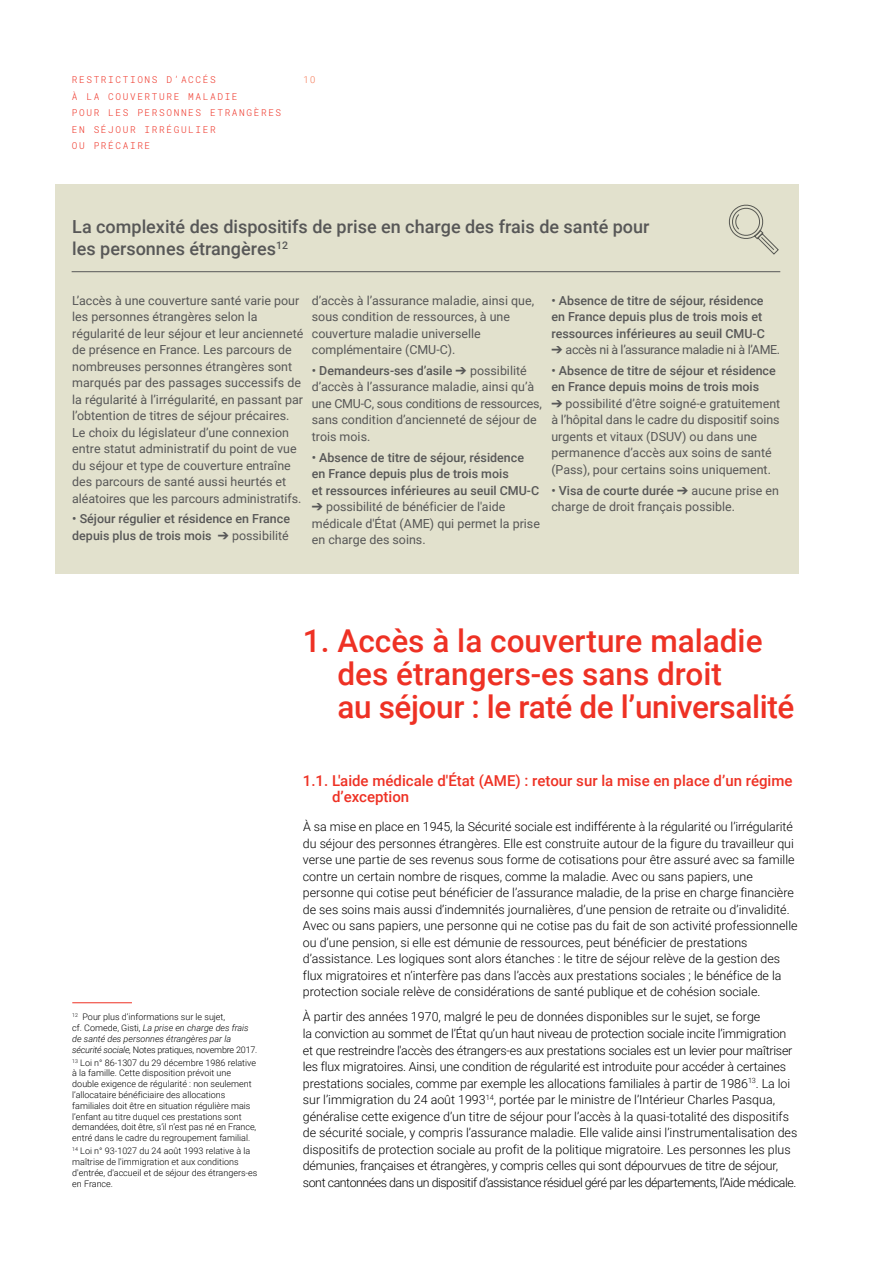
<style>
.page{position:relative;width:893px;height:1263px;background:#fff}
.page>*{position:absolute;margin:0;border:0;box-sizing:border-box;transform-origin:0 0}
.t1{font:500 31.5px/33px "Roboto";color:#ee3124}
.t2{font:500 18px/21.6px "Roboto";color:#575757}
.t3{font:500 15px/16.5px "Roboto";color:#ee3124}
.t4{font:300 12.45px/16.5px "Roboto";color:#000}
.t5{font:12.45px/16.5px "Roboto";color:#575757}
.t6{font:500 12.45px/16.5px "Roboto";color:#575757}
.t7{font:12.45px "Roboto";letter-spacing:-.025em;color:#575757}
.t8{font:300 9.45px/16.5px "Roboto Mono";letter-spacing:.17em;color:#ee3124}
.t9{font:300 9.45px "Roboto";color:#f47754}
.t10{font:300 9px/10.8px "Roboto";color:#000}
.s1{font-weight:400}
.s2{font-weight:500}
.s3{font-style:italic}
</style>
<div class="page">
<hr style="left:72px;top:1002px;width:60px;height:1px;background:#ee3124">
<div style="left:56px;top:184px;width:743px;height:390px;background:#e2e1cd"></div>
<hr style="left:72px;top:271px;width:708px;height:1px;background:#575757">
<svg style="left:728px;top:204px;width:51px;height:51px"></svg>
<p class="t8" style="left:72px;top:71px;width:145px">RESTRICTIONS D’ACCÉS</p>
<p class="t9" style="left:303px;top:73px;width:14px">10</p>
<p class="t8" style="left:72px;top:88px;width:211px">À LA COUVERTURE MALADIE<br>POUR LES PERSONNES ETRANGÈRES<br>EN SÉJOUR IRRÉGULIER<br>OU PRÉCAIRE</p>
<h2 class="t2" style="left:72px;top:215px;width:579px">La complexité des dispositifs de prise en charge des frais de santé pour les personnes étrangères<sup>12</sup></h2>
<p class="t5" style="left:72px;top:291px;width:233px">L’accès à une couverture santé varie pour les personnes étrangères selon la régularité de leur séjour et leur ancienneté de présence en France. Les parcours de nombreuses personnes étrangères sont marqués par des passages successifs de la régularité à l’irrégularité, en passant par l’obtention de titres de séjour précaires.<br>Le choix du législateur d’une connexion entre statut administratif du point de vue du séjour et type de couverture entraîne des parcours de santé aussi heurtés et aléatoires que les parcours administratifs.</p>
<p class="t6" style="left:72px;top:510px;width:219px">• Séjour régulier et résidence en France depuis plus de trois mois ➔ <span class="s1">possibilité</span></p>
<p class="t5" style="left:312px;top:291px;width:224px">d’accès à l’assurance maladie, ainsi que, sous condition de ressources, à une couverture maladie universelle complémentaire (CMU-C).</p>
<p class="t5" style="left:312px;top:362px;width:231px"><span class="s2">• Demandeurs-ses d’asile</span> ➔ possibilité d’accès à l’assurance maladie, ainsi qu’à une CMU-C, sous conditions de ressources, sans condition d’ancienneté de séjour de trois mois.</p>
<p class="t6" style="left:312px;top:448px;width:229px">• Absence de titre de séjour, résidence en France depuis plus de trois mois<br>et ressources inférieures au seuil CMU-C</p>
<p class="t5" style="left:312px;top:498px;width:230px">➔ possibilité de bénéficier de l'aide médicale d'État (AME) qui permet la prise en charge des soins.</p>
<p class="t6" style="left:551px;top:291px;width:215px">• Absence de titre de séjour, résidence en France depuis plus de trois mois et ressources inférieures au seuil CMU-C</p>
<p class="t7" style="left:551px;top:341px;width:230px">➔ accès ni à l’assurance maladie ni à l’AME.</p>
<p class="t6" style="left:551px;top:362px;width:226px">• Absence de titre de séjour et résidence en France depuis moins de trois mois</p>
<p class="t5" style="left:551px;top:395px;width:230px">➔ possibilité d’être soigné-e gratuitement à l’hôpital dans le cadre du dispositif soins urgents et vitaux (DSUV) ou dans une permanence d’accès aux soins de santé (Pass), pour certains soins uniquement.</p>
<p class="t5" style="left:551px;top:481px;width:229px"><span class="s2">• Visa de courte durée</span> ➔ aucune prise en charge de droit français possible.</p>
<p class="t10" style="left:72px;top:1011px;width:185px"><sup>12</sup> Pour plus d’informations sur le sujet,<br>cf. Comede, Gisti, <span class="s3">La prise en charge des frais de santé des personnes étrangères par la sécurité sociale,</span> Notes pratiques, novembre 2017.</p>
<p class="t10" style="left:72px;top:1057px;width:185px"><sup>13</sup> Loi n° 86-1307 du 29 décembre 1986 relative à la famille. Cette disposition prévoit une double exigence de régularité : non seulement l’allocataire bénéficiaire des allocations familiales doit être en situation régulière mais l’enfant au titre duquel ces prestations sont demandées, doit être, s’il n’est pas né en France, entré dans le cadre du regroupement familial.</p>
<p class="t10" style="left:72px;top:1145px;width:187px"><sup>14</sup> Loi n° 93-1027 du 24 août 1993 relative à la maîtrise de l'immigration et aux conditions d'entrée, d'accueil et de séjour des étrangers-es en France.</p>
<h1 class="t1" style="left:337px;top:623px;width:458px;text-indent:-35px">1. Accès à la couverture maladie des étrangers-es sans droit<br>au séjour : le raté de l’universalité</h1>
<p class="t3" style="left:332px;top:771px;width:462px;text-indent:-29px">1.1. L'aide médicale d'État (AME) : retour sur la mise en place d’un régime d’exception</p>
<p class="t4" style="left:303px;top:818px;width:496px">À sa mise en place en 1945, la Sécurité sociale est indifférente à la régularité ou l’irrégularité du séjour des personnes étrangères. Elle est construite autour de la figure du travailleur qui verse une partie de ses revenus sous forme de cotisations pour être assuré avec sa famille contre un certain nombre de risques, comme la maladie. Avec ou sans papiers, une personne qui cotise peut bénéficier de l’assurance maladie, de la prise en charge financière de ses soins mais aussi d’indemnités journalières, d’une pension de retraite ou d’invalidité.<br>Avec ou sans papiers, une personne qui ne cotise pas du fait de son activité professionnelle ou d’une pension, si elle est démunie de ressources, peut bénéficier de prestations d’assistance. Les logiques sont alors étanches : le titre de séjour relève de la gestion des flux migratoires et n’interfère pas dans l’accès aux prestations sociales ; le bénéfice de la protection sociale relève de considérations de santé publique et de cohésion sociale.</p>
<p class="t4" style="left:303px;top:1008px;width:496px">À partir des années 1970, malgré le peu de données disponibles sur le sujet, se forge<br>la conviction au sommet de l’État qu’un haut niveau de protection sociale incite l’immigration et que restreindre l'accès des étrangers-es aux prestations sociales est un levier pour maîtriser les flux migratoires. Ainsi, une condition de régularité est introduite pour accéder à certaines prestations sociales, comme par exemple les allocations familiales à partir de 1986<sup>13</sup>. La loi sur l’immigration du 24 août 1993<sup>14</sup>, portée par le ministre de l’Intérieur Charles Pasqua, généralise cette exigence d’un titre de séjour pour l’accès à la quasi-totalité des dispositifs de sécurité sociale, y compris l’assurance maladie. Elle valide ainsi l’instrumentalisation des dispositifs de protection sociale au profit de la politique migratoire. Les personnes les plus démunies, françaises et étrangères, y compris celles qui sont dépourvues de titre de séjour, sont cantonnées dans un dispositif d’assistance résiduel géré par les départements, l’Aide médicale.</p>
</div>
